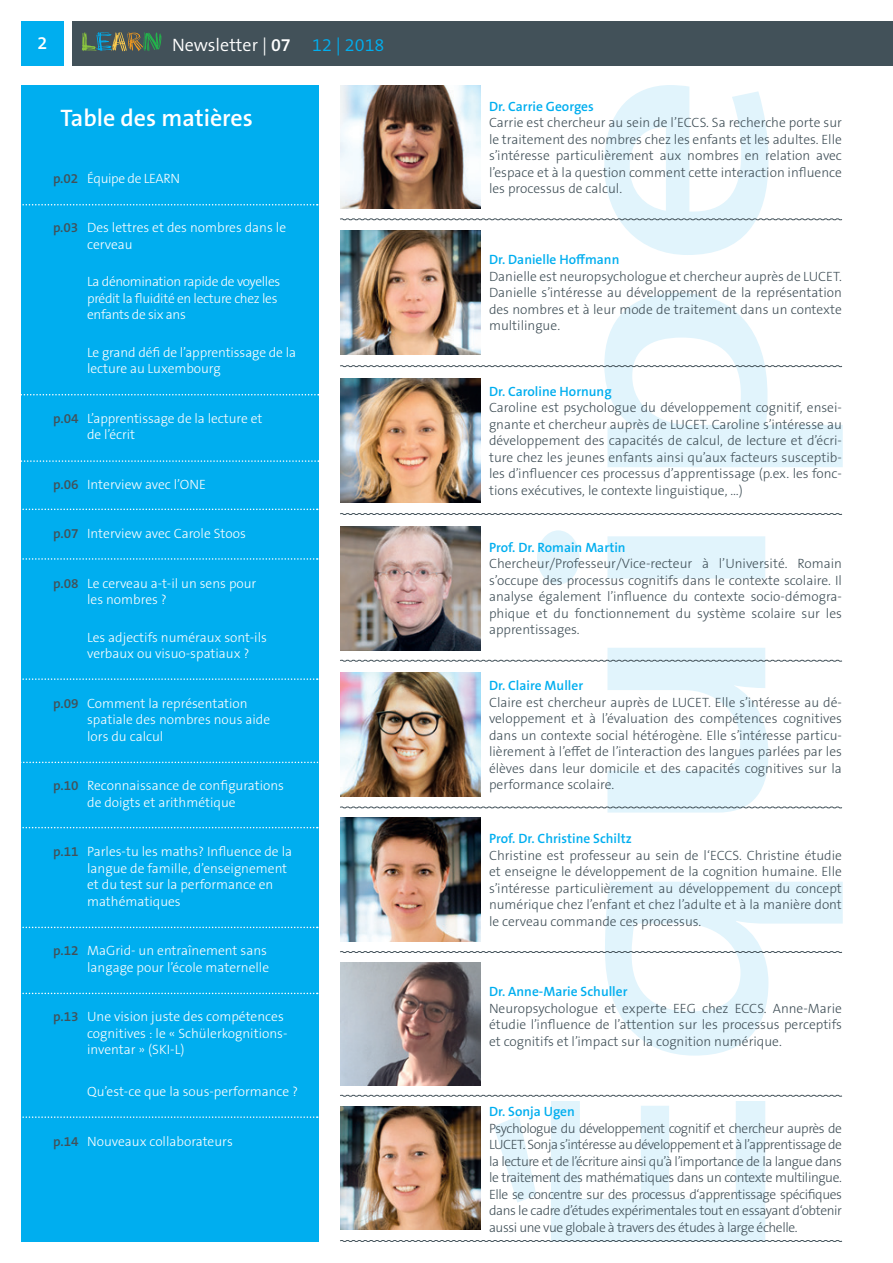
<style>
.page{position:relative;width:893px;height:1263px;background:#fff}
.page>*{position:absolute;margin:0;border:0;box-sizing:border-box;transform-origin:0 0}
.t1{font:600 24px "The Sans B W6";color:#fff}
.t2{font:300 18px "The Sans B W4";color:#fff}
.t3{font:600 18px "The Sans B W6";color:#fff}
.t4{font:300 13.5px/16.5px "The Sans B W3";color:#425159;text-align:justify}
.t5{font:300 13.5px/16.5px "The Sans B W3";color:#fff}
.t6{font:600 13.5px "The Sans B W6";color:#00aeef}
.t7{font:300 13.5px/16.5px "The Sans B W3";letter-spacing:-.025em;color:#fff}
.s1{font-family:"The Sans B W6";font-weight:600}
.s2{color:#00aeef}
.s3{font-family:"The Sans B W6";font-weight:600;color:#425159}
</style>
<div class="page">
<div style="left:72px;top:21px;width:821px;height:45px;background:#425159"></div>
<div style="left:21px;top:21px;width:43px;height:45px;background:#00aeef"></div>
<svg style="left:82px;top:32px;width:79px;height:19px"></svg>
<img style="left:340px;top:1106px;width:140px;height:124px">
<img style="left:340px;top:85px;width:140px;height:124px">
<img style="left:340px;top:817px;width:140px;height:124px">
<img style="left:340px;top:231px;width:140px;height:123px">
<img style="left:340px;top:526px;width:140px;height:124px">
<img style="left:340px;top:673px;width:140px;height:124px">
<img style="left:340px;top:378px;width:140px;height:124px">
<img style="left:340px;top:962px;width:140px;height:124px">
<svg style="left:494px;top:85px;width:349px;height:1157px"></svg>
<svg style="left:340px;top:1240px;width:502px;height:2px"></svg>
<svg style="left:340px;top:218px;width:502px;height:3px"></svg>
<svg style="left:340px;top:365px;width:502px;height:2px"></svg>
<svg style="left:340px;top:513px;width:502px;height:2px"></svg>
<svg style="left:340px;top:659px;width:502px;height:3px"></svg>
<svg style="left:340px;top:806px;width:502px;height:3px"></svg>
<svg style="left:340px;top:951px;width:502px;height:2px"></svg>
<svg style="left:340px;top:1094px;width:502px;height:3px"></svg>
<div style="left:21px;top:85px;width:298px;height:1157px;background:#00aeef"></div>
<svg style="left:22px;top:204px;width:296px;height:1px"></svg>
<svg style="left:21px;top:394px;width:298px;height:1px"></svg>
<svg style="left:21px;top:460px;width:298px;height:2px"></svg>
<svg style="left:22px;top:509px;width:296px;height:1px"></svg>
<svg style="left:22px;top:558px;width:296px;height:2px"></svg>
<svg style="left:22px;top:678px;width:296px;height:2px"></svg>
<svg style="left:21px;top:762px;width:298px;height:1px"></svg>
<svg style="left:22px;top:827px;width:296px;height:1px"></svg>
<svg style="left:22px;top:993px;width:296px;height:1px"></svg>
<svg style="left:22px;top:927px;width:296px;height:1px"></svg>
<svg style="left:22px;top:1116px;width:296px;height:2px"></svg>
<h2 class="t3" style="left:38px;top:31px;width:11px">2</h2>
<h2 class="t2" style="left:172px;top:33px;width:214px">Newsletter | <span class="s1">07</span> <span class="s2">12 | 2018</span></h2>
<h1 class="t1" style="left:60px;top:103px;width:194px">Table des matières</h1>
<p class="t7" style="left:53px;top:170px;width:129px"><span class="s3">p.02</span> Équipe de LEARN</p>
<p class="t5" style="left:87px;top:219px;width:200px;text-indent:-34px"><span class="s3">p.03</span> Des lettres et des nombres dans le cerveau</p>
<p class="t7" style="left:87px;top:273px;width:195px">La dénomination rapide de voyelles prédit la fluidité en lecture chez les enfants de six ans</p>
<p class="t5" style="left:87px;top:344px;width:210px">Le grand défi de l’apprentissage de la lecture au Luxembourg</p>
<p class="t5" style="left:87px;top:410px;width:177px;text-indent:-34px"><span class="s3">p.04</span> L’apprentissage de la lecture et de l’écrit</p>
<p class="t5" style="left:53px;top:476px;width:155px"><span class="s3">p.06</span> Interview avec l’ONE</p>
<p class="t5" style="left:53px;top:525px;width:194px"><span class="s3">p.07</span> Interview avec Carole Stoos</p>
<p class="t5" style="left:87px;top:575px;width:171px;text-indent:-34px"><span class="s3">p.08</span> Le cerveau a-t-il un sens pour les nombres ?</p>
<p class="t5" style="left:87px;top:629px;width:181px">Les adjectifs numéraux sont-ils verbaux ou visuo-spatiaux ?</p>
<p class="t5" style="left:87px;top:695px;width:185px;text-indent:-34px"><span class="s3">p.09</span> Comment la représentation spatiale des nombres nous aide lors du calcul</p>
<p class="t5" style="left:87px;top:777px;width:198px;text-indent:-34px"><span class="s3">p.10</span> Reconnaissance de configurations de doigts et arithmétique</p>
<p class="t5" style="left:87px;top:843px;width:206px;text-indent:-34px"><span class="s3">p.11</span> Parles-tu les maths? Influence de la langue de famille, d’enseignement et du test sur la performance en mathématiques</p>
<p class="t5" style="left:53px;top:942px;width:218px;text-align:right"><span class="s3">p.12</span> MaGrid- un entraînement sans langage pour l’école maternelle</p>
<p class="t5" style="left:87px;top:1008px;width:202px;text-indent:-34px"><span class="s3">p.13</span> Une vision juste des compétences cognitives : le « Schülerkognitions&shy;inventar » (SKI-L)</p>
<p class="t5" style="left:87px;top:1083px;width:213px">Qu’est-ce que la sous-performance ?</p>
<p class="t5" style="left:53px;top:1133px;width:181px"><span class="s3">p.14</span> Nouveaux collaborateurs</p>
<p class="t6" style="left:489px;top:97px;width:106px">Dr. Carrie Georges</p>
<p class="t4" style="left:489px;top:114px;width:354px">Carrie est chercheur au sein de l’ECCS. Sa recherche porte sur le traitement des nombres chez les enfants et les adultes. Elle s’intéresse particulièrement aux nombres en relation avec l’espace et à la question comment cette interaction influence les processus de calcul.</p>
<p class="t6" style="left:489px;top:251px;width:132px">Dr. Danielle Hoffmann</p>
<p class="t4" style="left:489px;top:268px;width:354px">Danielle est neuropsychologue et chercheur auprès de LUCET.<br>Danielle s’intéresse au développement de la représentation des nombres et à leur mode de traitement dans un contexte multilingue.</p>
<p class="t6" style="left:489px;top:382px;width:124px">Dr. Caroline Hornung</p>
<p class="t4" style="left:489px;top:399px;width:354px">Caroline est psychologue du développement cognitif, ensei&shy;gnante et chercheur auprès de LUCET. Caroline s’intéresse au développement des capacités de calcul, de lecture et d’écri&shy;ture chez les jeunes enfants ainsi qu’aux facteurs susceptib&shy;les d’influencer ces processus d’apprentissage (p.ex. les fonc&shy;tions exécutives, le contexte linguistique, ...)</p>
<p class="t6" style="left:489px;top:539px;width:138px">Prof. Dr. Romain Martin</p>
<p class="t4" style="left:489px;top:556px;width:354px">Chercheur/Professeur/Vice-recteur à l’Université. Romain s’occupe des processus cognitifs dans le contexte scolaire. Il analyse également l’influence du contexte socio-démogra&shy;phique et du fonctionnement du système scolaire sur les apprentissages.</p>
<p class="t6" style="left:489px;top:677px;width:96px">Dr. Claire Muller</p>
<p class="t4" style="left:489px;top:694px;width:354px">Claire est chercheur auprès de LUCET. Elle s’intéresse au dé&shy;veloppement et à l’évaluation des compétences cognitives dans un contexte social hétérogène. Elle s’intéresse particu&shy;lièrement à l’effet de l’interaction des langues parlées par les élèves dans leur domicile et des capacités cognitives sur la performance scolaire.</p>
<p class="t6" style="left:489px;top:830px;width:144px">Prof. Dr. Christine Schiltz</p>
<p class="t4" style="left:489px;top:847px;width:354px">Christine est professeur au sein de l‘ECCS. Christine étudie et enseigne le développement de la cognition humaine. Elle s’intéresse particulièrement au développement du concept numérique chez l’enfant et chez l’adulte et à la manière dont le cerveau commande ces processus.</p>
<p class="t6" style="left:489px;top:983px;width:140px">Dr. Anne-Marie Schuller</p>
<p class="t4" style="left:489px;top:1000px;width:354px">Neuropsychologue et experte EEG chez ECCS. Anne-Marie étudie l’influence de l’attention sur les processus perceptifs et cognitifs et l’impact sur la cognition numérique.</p>
<p class="t6" style="left:489px;top:1103px;width:87px">Dr. Sonja Ugen</p>
<p class="t4" style="left:489px;top:1120px;width:354px">Psychologue du développement cognitif et chercheur auprès de LUCET. Sonja s’intéresse au développement et à l’apprentissage de la lecture et de l’écriture ainsi qu’à l’importance de la langue dans le traitement des mathématiques dans un contexte multilingue.<br>Elle se concentre sur des processus d‘apprentissage spécifiques dans le cadre d’études expérimentales tout en essayant d‘obtenir aussi une vue globale à travers des études à large échelle.</p>
</div>
